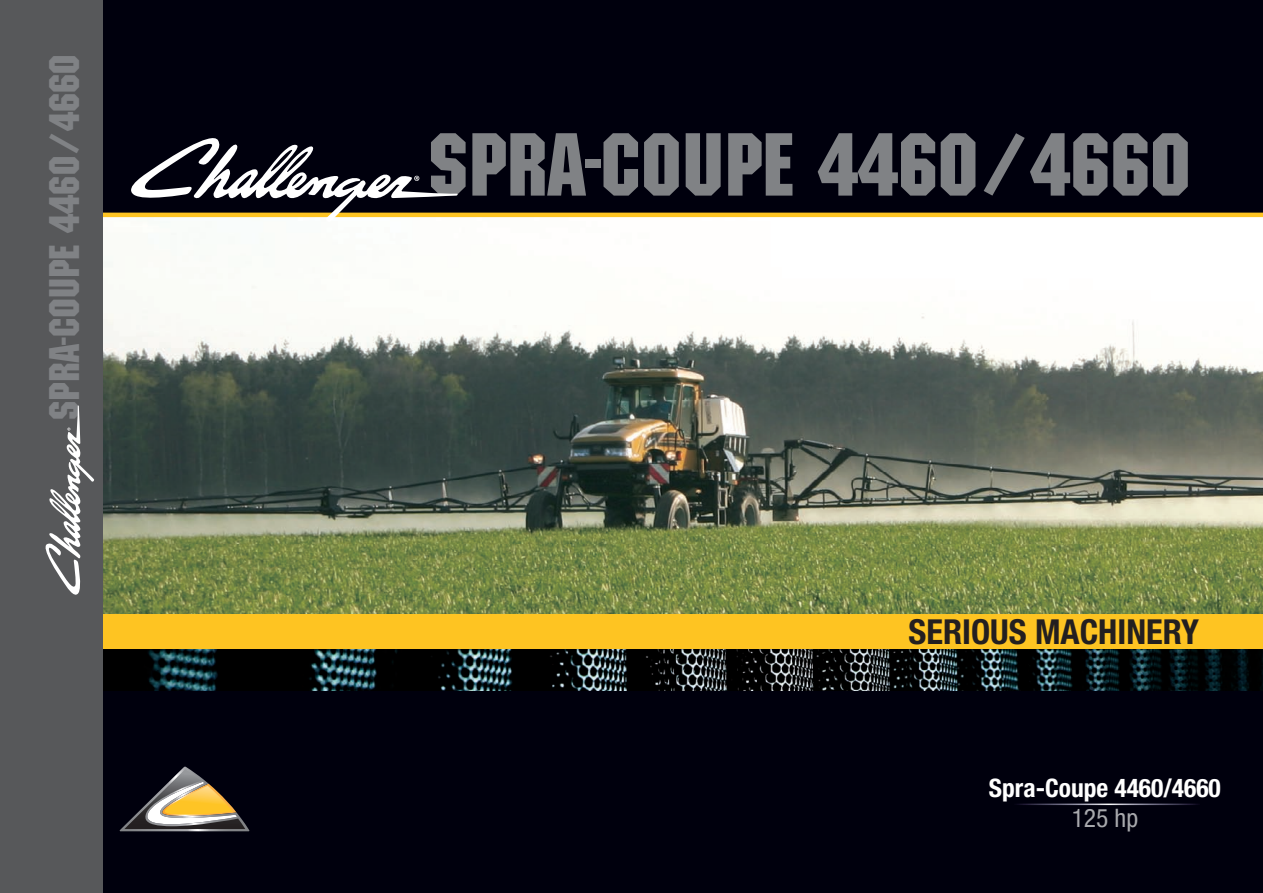
<style>
.page{position:relative;width:1263px;height:893px;background:#fff}
.page>*{position:absolute;margin:0;border:0;box-sizing:border-box;transform-origin:0 0}
.t1{font:87px "Machine Std";color:#808285}
.t2{font:41.7px "Machine Std";color:#808285}
.t3{font:700 condensed 34.5px "Helvetica Neue LT Std";color:#231f20}
.t4{font:700 condensed 25.5px "Helvetica Neue LT Std";color:#fff}
.t5{font:condensed 25.5px "Helvetica Neue LT Std";color:#a8a9ad}
</style>
<div class="page">
<img style="left:102px;top:217px;width:1161px;height:397px">
<div style="left:85px;top:0;width:1178px;height:213px;background:#00000d"></div>
<div style="left:84px;top:687px;width:1179px;height:206px;background:#00000d"></div>
<img style="left:102px;top:649px;width:1161px;height:42px">
<hr style="left:98px;top:213px;width:1165px;height:4px;background:#fec422">
<svg style="left:120px;top:767px;width:130px;height:64px"></svg>
<div style="left:102px;top:614px;width:1161px;height:35px;background:#fec422"></div>
<div style="left:0;top:0;width:102px;height:893px;background:#57585a"></div>
<svg style="left:45px;top:405px;width:49px;height:190px"></svg>
<hr style="left:1012px;top:803px;width:188px;height:2px;background:#fff">
<svg style="left:123px;top:138px;width:335px;height:84px"></svg>
<p class="t2" style="left:40px;top:420px;width:367px;rotate:-90deg">SPRA-COUPE 4460/4660</p>
<p class="t1" style="left:428px;top:114px;width:764px">SPRA-COUPE 4460/4660</p>
<p class="t3" style="left:908px;top:611px;width:292px">SERIOUS MACHINERY</p>
<p class="t4" style="left:989px;top:773px;width:233px">SPRA-COUPE 4460/4660</p>
<p class="t5" style="left:1072px;top:803px;width:68px">125 hp</p>
</div>
